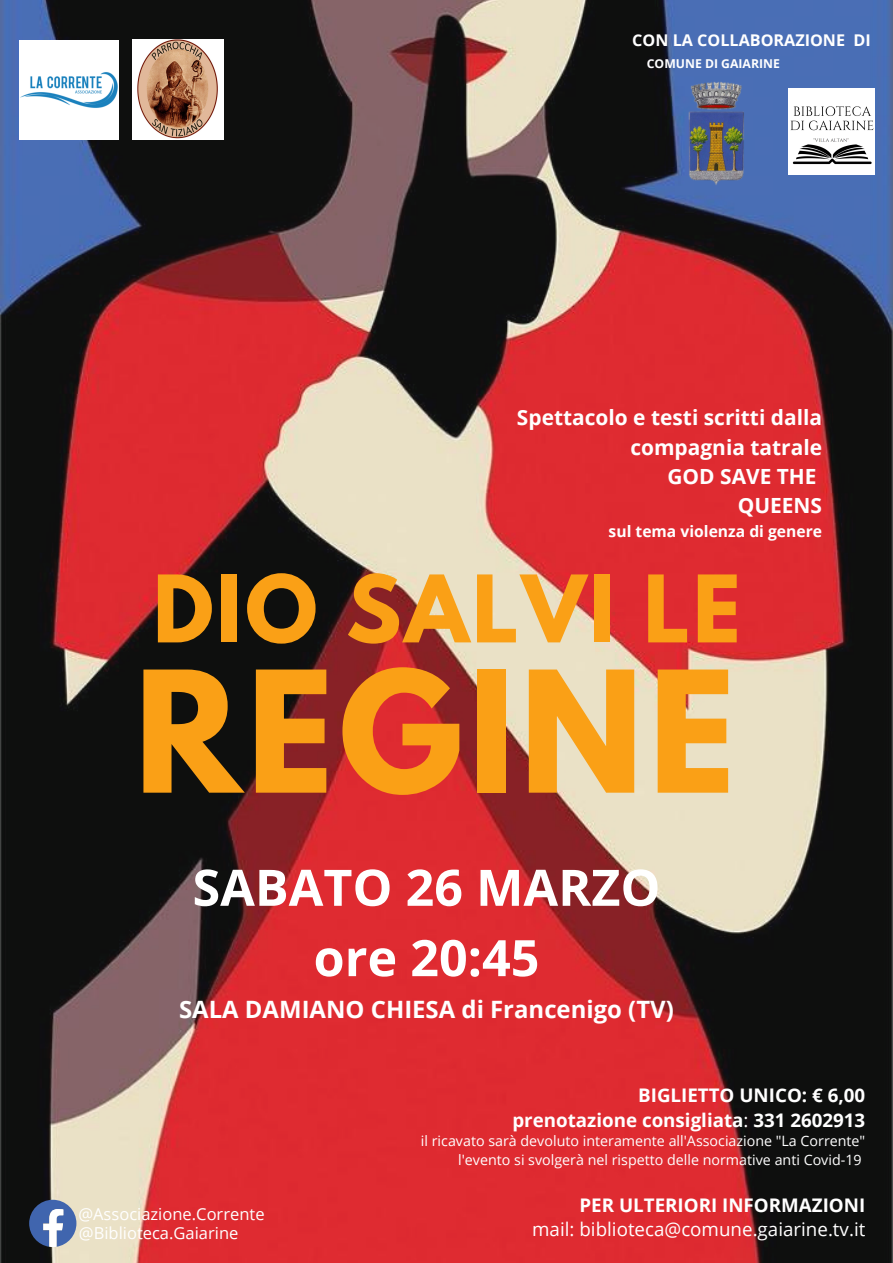
<style>
.page{position:relative;width:893px;height:1263px;background:#fff}
.page>*{position:absolute;margin:0;border:0;box-sizing:border-box;transform-origin:0 0}
.t1{font:700 149.25px "League Spartan";letter-spacing:.035em;color:#faa016}
.t2{font:700 82.35px "League Spartan";letter-spacing:.035em;color:#faa016}
.t3{font:700 50.25px "Open Sans";color:#fff}
.t4{font:700 23.92px "Open Sans";color:#fff}
.t5{font:700 20.92px "Open Sans";color:#fff}
.t6{font:700 18.75px "Open Sans";color:#fff}
.t7{font:18.75px "Open Sans";color:#fff}
.t8{font:16.5px "Open Sans";color:#fff}
.t9{font:700 16.2px "Open Sans";color:#fff}
.t10{font:700 15.67px "Open Sans";color:#fff}
.t11{font:14.25px "Open Sans";color:#fff}
.t12{font:700 12.23px "Open Sans";color:#fff}
.s1{font-weight:400}
</style>
<div class="page">
<img style="left:0;top:0;width:893px;height:1263px">
<img style="left:687px;top:78px;width:57px;height:107px">
<img style="left:19px;top:40px;width:99px;height:99px">
<img style="left:788px;top:89px;width:86px;height:85px">
<img style="left:133px;top:39px;width:91px;height:100px">
<svg style="left:29px;top:1200px;width:47px;height:47px"></svg>
<p class="t9" style="left:632px;top:29px;width:240px">CON LA COLLABORAZIONE DI</p>
<p class="t12" style="left:647px;top:55px;width:134px">COMUNE DI GAIARINE</p>
<p class="t5" style="left:517px;top:403px;width:307px">Spettacolo e testi scritti dalla</p>
<p class="t5" style="left:630px;top:432px;width:193px">compagnia tatrale</p>
<p class="t5" style="left:667px;top:461px;width:151px">GOD SAVE THE</p>
<p class="t5" style="left:737px;top:491px;width:86px">QUEENS</p>
<p class="t10" style="left:608px;top:520px;width:215px">sul tema violenza di genere</p>
<p class="t2" style="left:153px;top:568px;width:589px">DIO SALVI LE</p>
<p class="t1" style="left:134px;top:658px;width:602px">REGINE</p>
<p class="t3" style="left:192px;top:852px;width:469px">SABATO 26 MARZO</p>
<p class="t3" style="left:313px;top:922px;width:227px">ore 20:45</p>
<p class="t4" style="left:179px;top:992px;width:496px">SALA DAMIANO CHIESA di Francenigo (TV)</p>
<p class="t8" style="left:78px;top:1202px;width:188px">@Associazione.Corrente</p>
<p class="t8" style="left:79px;top:1221px;width:161px">@Biblioteca.Gaiarine</p>
<p class="t6" style="left:638px;top:1082px;width:229px">BIGLIETTO UNICO: € 6,00</p>
<p class="t6" style="left:512px;top:1106px;width:354px">prenotazione consigliata<span class="s1">:</span> 331 2602913</p>
<p class="t11" style="left:421px;top:1131px;width:446px">il ricavato sarà devoluto interamente all'Associazione "La Corrente"</p>
<p class="t11" style="left:458px;top:1149px;width:405px">l'evento si svolgerà nel rispetto delle normative anti Covid-19</p>
<p class="t6" style="left:579px;top:1192px;width:287px">PER ULTERIORI INFORMAZIONI</p>
<p class="t7" style="left:532px;top:1216px;width:335px">mail: biblioteca@comune.gaiarine.tv.it</p>
</div>
